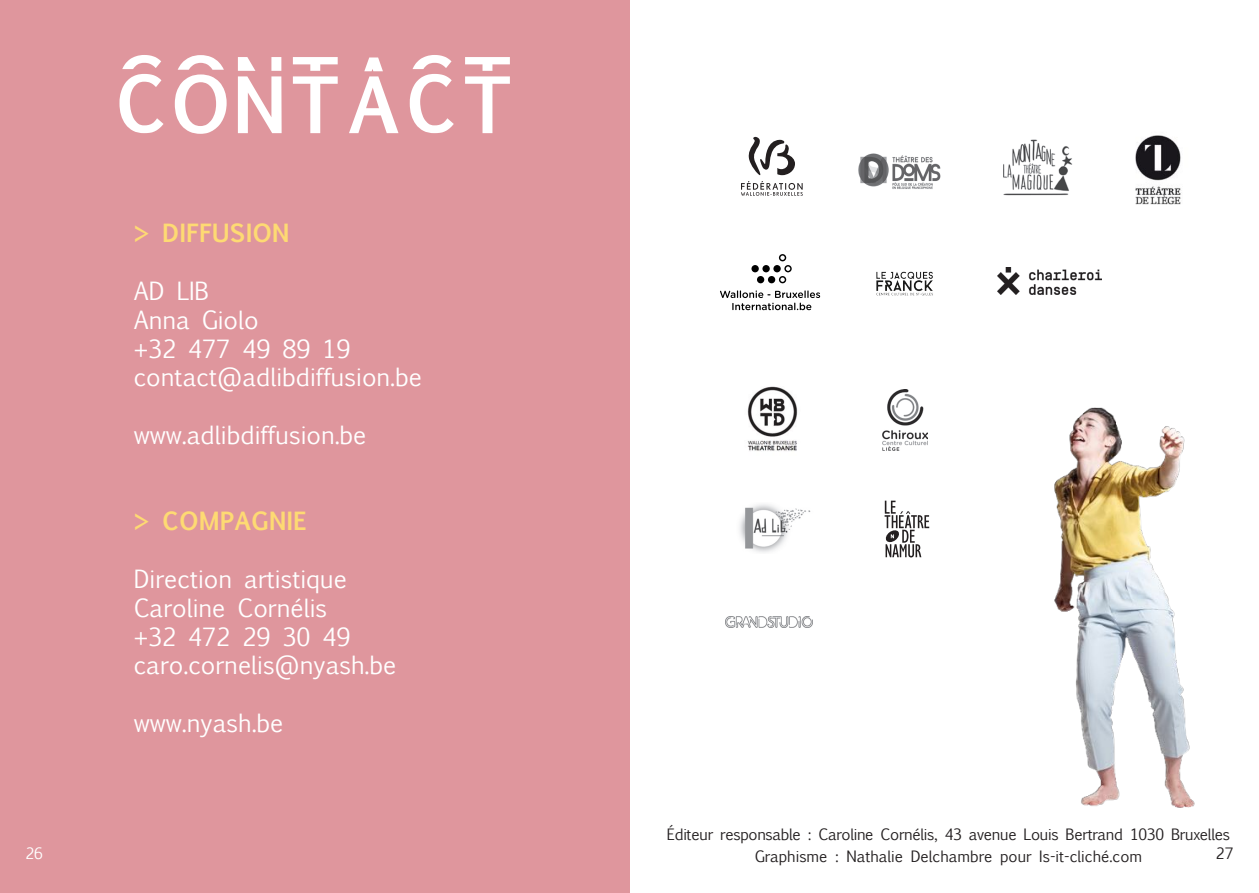
<style>
.page{position:relative;width:1259px;height:893px;background:#fff}
.page>*{position:absolute;margin:0;border:0;box-sizing:border-box;transform-origin:0 0}
.t1{font:109.5px "NYASHFONT Regular";letter-spacing:-.05em;color:#fff}
.t2{font:24px/28.8px "Euphemia UCAS";color:#fff}
.t3{font:700 24px "Euphemia UCAS";color:#feda73}
.t4{font:15px/22.5px "Euphemia UCAS";letter-spacing:-.02em;color:#231f20;text-align:center}
.t5{font:15px "Euphemia UCAS";color:#fff}
</style>
<div class="page">
<div style="left:0;top:0;width:629px;height:893px;background:#df969d"></div>
<img style="left:1054px;top:407px;width:141px;height:401px">
<img style="left:876px;top:271px;width:57px;height:25px">
<svg style="left:884px;top:501px;width:45px;height:56px"></svg>
<img style="left:739px;top:504px;width:72px;height:49px">
<img style="left:726px;top:616px;width:86px;height:11px">
<img style="left:882px;top:389px;width:45px;height:62px">
<img style="left:1135px;top:135px;width:47px;height:70px">
<img style="left:858px;top:153px;width:83px;height:36px">
<img style="left:997px;top:267px;width:104px;height:28px">
<svg style="left:748px;top:137px;width:47px;height:38px"></svg>
<svg style="left:741px;top:181px;width:61px;height:15px"></svg>
<img style="left:1003px;top:139px;width:70px;height:57px">
<div style="left:751px;top:265px;width:8px;height:7px;background:#000;border-radius:50%"></div>
<div style="left:762px;top:265px;width:8px;height:7px;background:#000;border-radius:50%"></div>
<div style="left:757px;top:276px;width:7px;height:7px;background:#000;border-radius:50%"></div>
<div style="left:768px;top:276px;width:7px;height:7px;background:#000;border-radius:50%"></div>
<div style="left:773px;top:265px;width:7px;height:7px;background:#000;border-radius:50%"></div>
<svg style="left:779px;top:254px;width:12px;height:29px"></svg>
<svg style="left:720px;top:290px;width:100px;height:20px"></svg>
<img style="left:747px;top:386px;width:51px;height:65px">
<h1 class="t1" style="left:111px;top:48px;width:409px">CONTACT</h1>
<p class="t3" style="left:134px;top:216px;width:157px">&gt; DIFFUSION</p>
<p class="t2" style="left:134px;top:275px;width:290px">AD LIB<br>Anna Giolo<br>+32 477 49 89 19 contact@adlibdiffusion.be</p>
<p class="t2" style="left:134px;top:419px;width:234px">www.adlibdiffusion.be</p>
<p class="t3" style="left:134px;top:504px;width:174px">&gt; COMPAGNIE</p>
<p class="t2" style="left:134px;top:563px;width:264px">Direction artistique<br>Caroline Cornélis<br>+32 472 29 30 49 caro.cornelis@nyash.be</p>
<p class="t2" style="left:134px;top:707px;width:151px">www.nyash.be</p>
<p class="t4" style="left:667px;top:822px;width:564px">Éditeur responsable : Caroline Cornélis, 43 avenue Louis Bertrand 1030 Bruxelles<br>Graphisme : Nathalie Delchambre pour Is-it-cliché.com</p>
<p class="t5" style="left:26px;top:842px;width:19px">26</p>
<p class="t4" style="left:1216px;top:841px;width:19px">27</p>
</div>
